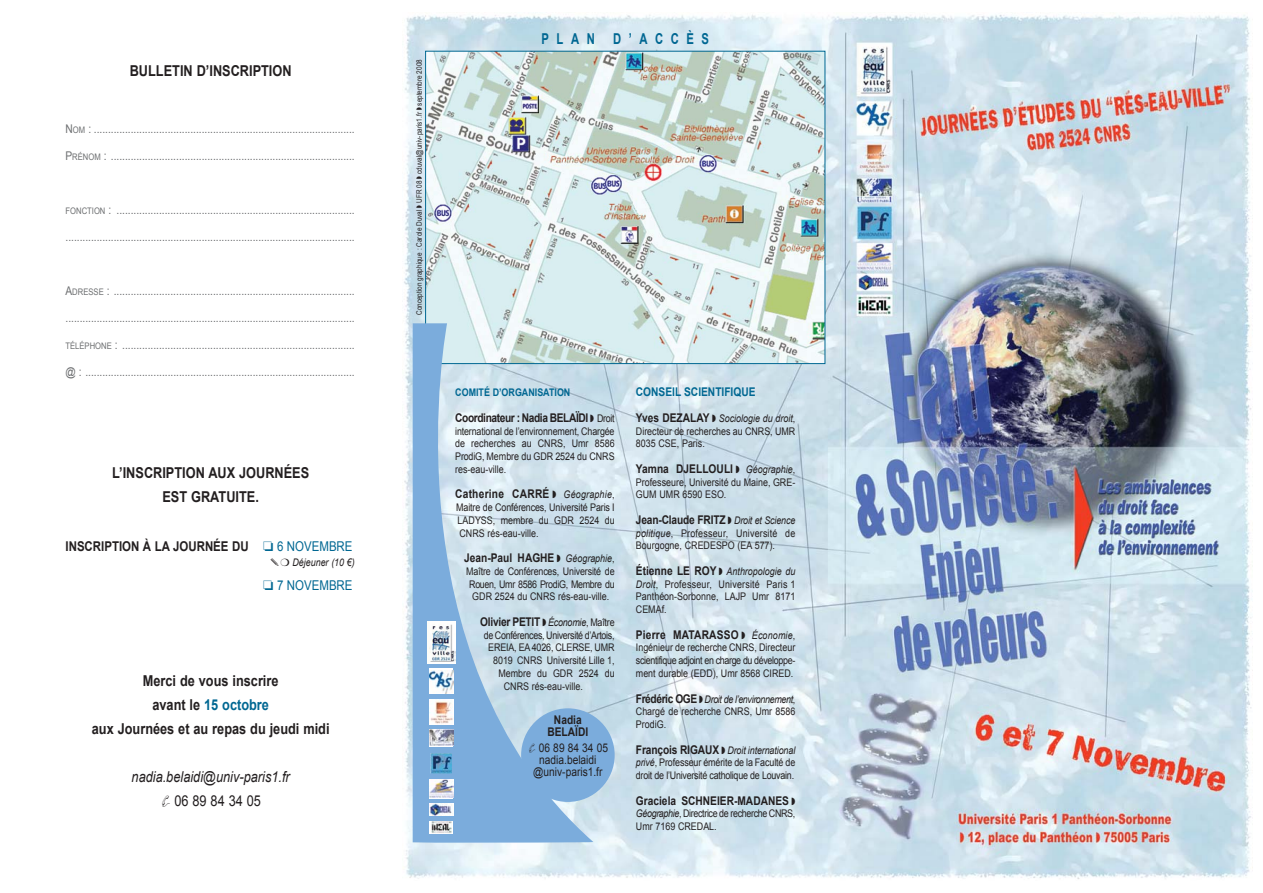
<style>
.page{position:relative;width:1263px;height:893px;background:#fff}
.page>*{position:absolute;margin:0;border:0;box-sizing:border-box;transform-origin:0 0}
.t1{font:700 15px/24px "Arial";color:#231f20;text-align:center;scale:.85 1}
.t2{font:italic 15px/24px "Arial";color:#231f20;text-align:center;scale:.85 1}
.t3{font:700 15px "Arial";letter-spacing:.665em;color:#006792;scale:.75 1}
.t4{font:700 13.5px "Arial";color:#231f20;scale:.85 1}
.t5{font:13.5px "Arial";color:#006792;scale:.85 1}
.t6{font:12px "Arial";color:#6c6e70;scale:.85 1}
.t7{font:700 12px/12px "Arial";color:#231f20;text-align:center;scale:.85 1}
.t8{font:700 12px "Arial";letter-spacing:.02em;color:#231f20;scale:.85 1}
.t9{font:12px/12px "Arial";color:#231f20;text-align:center;scale:.85 1}
.t10{font:700 12px "Arial";letter-spacing:-.04em;color:#231f20;scale:.85 1}
.t11{font:700 12px "Arial";letter-spacing:-.02em;color:#231f20;scale:.85 1}
.t12{font:700 12px "Arial";color:#006792;scale:.85 1}
.t13{font:10.5px/12.8px "Arial";color:#231f20;text-align:justify;scale:.85 1}
.t14{font:10.5px/12.8px "Arial";letter-spacing:.02em;color:#231f20;scale:.85 1}
.t15{font:10.5px/12.8px "Arial";letter-spacing:-.04em;color:#231f20;scale:.85 1}
.t16{font:10.5px "Arial";letter-spacing:-.035em;color:#231f20;scale:.85 1}
.t17{font:700 10.5px "Arial";color:#006792;scale:.85 1}
.t18{font:italic 10.5px "Arial";color:#231f20;scale:.85 1}
.t19{font:7.5px "Arial";color:#231f20;scale:.85 1}
.s1{font-size:9px}
.s2{color:#006792}
.s3{font-weight:400;color:#006792}
.s4{font-style:normal}
.s5{font-weight:400;font-size:10.5px}
.s6{font-weight:400;font-style:italic;font-size:10.5px}
.s7{font-weight:700;font-size:12px}
.s8{font-style:italic}
</style>
<div class="page">
<img style="left:404px;top:14px;width:848px;height:865px">
<img style="left:427px;top:53px;width:396px;height:309px">
<svg style="left:403px;top:323px;width:191px;height:519px;background:#b7d2e7"></svg>
<svg style="left:430px;top:745px;width:23px;height:1px"></svg>
<img style="left:430px;top:729px;width:23px;height:16px">
<img style="left:430px;top:752px;width:22px;height:21px">
<div style="left:430px;top:668px;width:23px;height:26px;background:#fff"></div>
<img style="left:430px;top:670px;width:23px;height:23px">
<img style="left:430px;top:699px;width:23px;height:25px">
<img style="left:430px;top:779px;width:23px;height:19px">
<svg style="left:430px;top:815px;width:23px;height:1px"></svg>
<img style="left:430px;top:803px;width:23px;height:12px">
<div style="left:430px;top:821px;width:23px;height:12px;background:#fff"></div>
<img style="left:431px;top:821px;width:21px;height:12px">
<img style="left:428px;top:621px;width:28px;height:42px">
<div style="left:521px;top:708px;width:94px;height:93px;background:#7bacdc;border-radius:50%"></div>
<h1 class="t1" style="left:130px;top:59px;width:192px">BULLETIN D’INSCRIPTION</h1>
<p class="t6" style="left:66px;top:122px;width:342px">N<span class="s1">OM</span> : ............................................................................................</p>
<p class="t6" style="left:66px;top:149px;width:342px">P<span class="s1">RÉNOM</span> : ......................................................................................</p>
<p class="t6" style="left:66px;top:203px;width:342px"><span class="s1">FONCTION</span> : ....................................................................................</p>
<p class="t6" style="left:66px;top:230px;width:342px">......................................................................................................</p>
<p class="t6" style="left:66px;top:284px;width:342px">A<span class="s1">DRESSE</span> : .....................................................................................</p>
<p class="t6" style="left:66px;top:311px;width:342px">......................................................................................................</p>
<p class="t6" style="left:66px;top:338px;width:342px"><span class="s1">TÉLÉPHONE</span> : ..................................................................................</p>
<p class="t6" style="left:66px;top:365px;width:342px">@ : ...............................................................................................</p>
<h1 class="t1" style="left:112px;top:461px;width:233px">L’INSCRIPTION AUX JOURNÉES<br>EST GRATUITE.</h1>
<p class="t4" style="left:66px;top:538px;width:339px">INSCRIPTION À LA JOURNÉE DU <span class="s2">❏</span> <span class="s3">6 NOVEMBRE</span></p>
<p class="t18" style="left:270px;top:556px;width:102px">✎❍ Déjeuner (10 €)</p>
<p class="t5" style="left:263px;top:577px;width:107px">❏ 7 NOVEMBRE</p>
<h1 class="t1" style="left:92px;top:668px;width:281px">Merci de vous inscrire<br>avant le <span class="s2">15 octobre<br></span>aux Journées et au repas du jeudi midi</h1>
<h1 class="t2" style="left:132px;top:764px;width:188px">nadia.belaidi@univ-paris1.fr ✆ <span class="s4">06 89 84 34 05</span></h1>
<p class="t19" style="left:415px;top:315px;width:302px;rotate:-90deg">Conception graphique : Carole Duval ◗ UFR 08 ◗ cduval@univ-paris1.fr ◗ septembre 2008</p>
<h1 class="t3" style="left:542px;top:31px;width:225px">PLAN D’ACCÈS</h1>
<p class="t17" style="left:455px;top:387px;width:137px">COMITÉ D’ORGANISATION</p>
<p class="t10" style="left:455px;top:411px;width:189px">Coordinateur : Nadia BELAÏDI ◗ <span class="s5">Droit</span></p>
<p class="t13" style="left:455px;top:424px;width:189px">international de l’environnement, Chargée de recherches au CNRS, Umr 8586<br>ProdiG, Membre du GDR 2524 du CNRS res-eau-ville.</p>
<p class="t8" style="left:455px;top:487px;width:189px">Catherine CARRÉ ◗ <span class="s6">Géographie</span><span class="s5">,</span></p>
<p class="t13" style="left:456px;top:501px;width:188px">Maitre de Conférences, Université Paris I LADYSS, membre du GDR 2524 du CNRS rés-eau-ville.</p>
<p class="t7" style="left:464px;top:552px;width:179px">Jean-Paul HAGHE ◗ <span class="s6">Géographie</span><span class="s5">,</span></p>
<p class="t13" style="left:466px;top:565px;width:176px">Maître de Conférences, Université de Rouen, Umr 8586 ProdiG, Membre du GDR 2524 du CNRS rés-eau-ville.</p>
<p class="t11" style="left:480px;top:615px;width:160px">Olivier PETIT ◗ <span class="s6">Économie</span><span class="s5">, Maître</span></p>
<p class="t16" style="left:484px;top:629px;width:155px">de Conférences, Université d’Artois,</p>
<p class="t13" style="left:488px;top:641px;width:150px">EREIA, EA 4026, CLERSE, UMR</p>
<p class="t13" style="left:493px;top:654px;width:145px">8019 CNRS Université Lille 1,</p>
<p class="t13" style="left:498px;top:667px;width:138px">Membre du GDR 2524 du</p>
<p class="t13" style="left:504px;top:679px;width:95px">CNRS rés-eau-ville.</p>
<p class="t7" style="left:547px;top:714px;width:50px">Nadia<br>BELAÏDI</p>
<p class="t9" style="left:528px;top:742px;width:96px">✆ 06 89 84 34 05 nadia.belaidi @univ-paris1.fr</p>
<p class="t12" style="left:636px;top:385px;width:142px">CONSEIL SCIENTIFIQUE</p>
<p class="t13" style="left:636px;top:412px;width:189px"><span class="s7">Yves DEZALAY</span> ◗ <span class="s8">Sociologie du droit</span>, Directeur de recherches au CNRS, UMR 8035 CSE, Paris.</p>
<p class="t7" style="left:636px;top:462px;width:189px">Yamna DJELLOULI ◗ <span class="s6">Géographie</span><span class="s5">,</span></p>
<p class="t13" style="left:636px;top:475px;width:189px">Professeure, Université du Maine, GRE-<br>GUM UMR 6590 ESO.</p>
<p class="t7" style="left:636px;top:513px;width:189px">Jean-Claude FRITZ ◗ <span class="s6">Droit et Science</span></p>
<p class="t14" style="left:636px;top:526px;width:189px"><span class="s8">politique</span>, Professeur, Université de<br>Bourgogne, CREDESPO (EA 577).</p>
<p class="t13" style="left:636px;top:565px;width:189px"><span class="s7">Étienne LE ROY</span> ◗ <span class="s8">Anthropologie du Droit</span>, Professeur, Université Paris 1<br>Panthéon-Sorbonne, LAJP Umr 8171<br>CEMAf.</p>
<p class="t8" style="left:636px;top:628px;width:189px">Pierre MATARASSO ◗ <span class="s6">Économie</span><span class="s5">,</span></p>
<p class="t13" style="left:636px;top:641px;width:189px">Ingénieur de recherche CNRS, Directeur scientifique adjoint en charge du développe&shy;ment durable (EDD), Umr 8568 CIRED.</p>
<p class="t13" style="left:636px;top:692px;width:189px"><span class="s7">Frédéric OGE</span> ◗ <span class="s8">Droit de l’environnement</span>, Chargé de recherche CNRS, Umr 8586<br>ProdiG.</p>
<p class="t13" style="left:636px;top:743px;width:189px"><span class="s7">François RIGAUX</span> ◗ <span class="s8">Droit international privé</span>, Professeur émérite de la Faculté de droit de l’Université catholique de Louvain.</p>
<p class="t7" style="left:636px;top:794px;width:189px">Graciela SCHNEIER-MADANES ◗</p>
<p class="t15" style="left:636px;top:807px;width:189px"><span class="s8">Géographie</span>, Directrice de recherche CNRS,<br>Umr 7169 CREDAL.</p>
</div>
